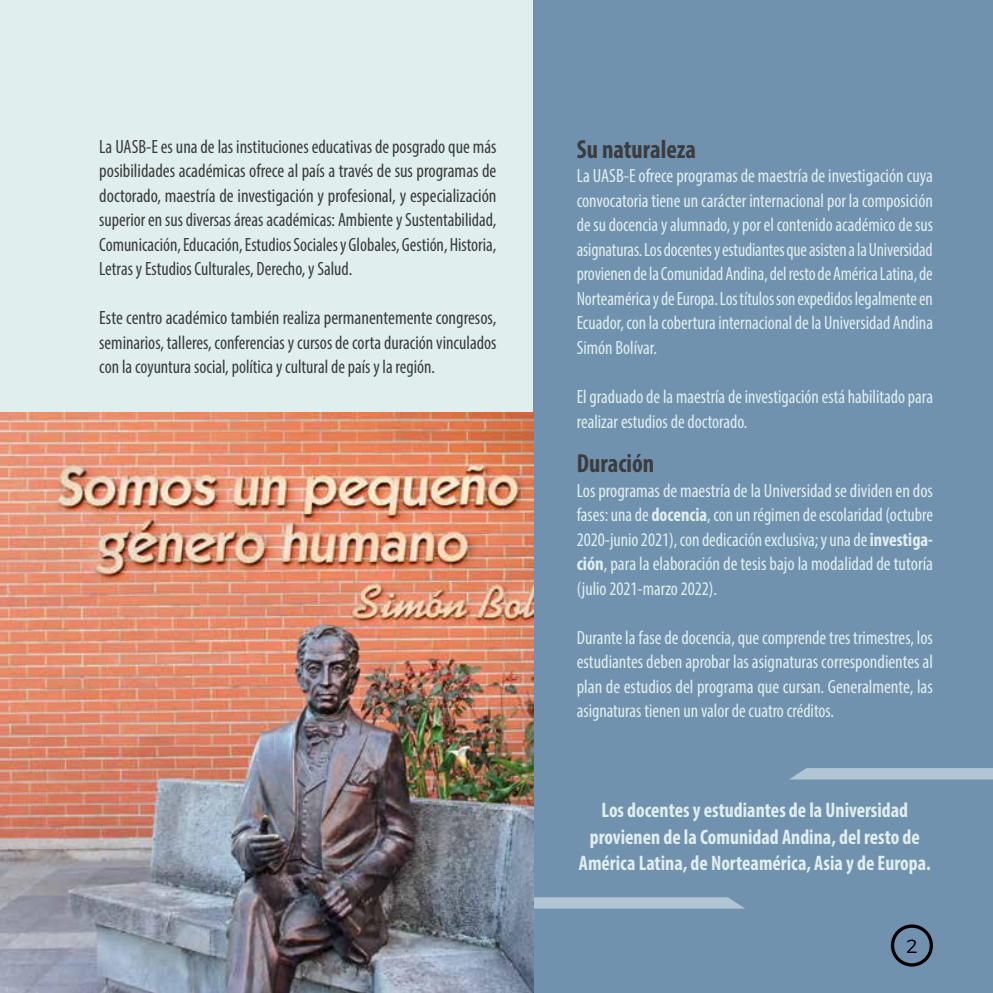
<style>
.page{position:relative;width:993px;height:993px;background:#fff}
.page>*{position:absolute;margin:0;border:0;box-sizing:border-box;transform-origin:0 0}
.t1{font:700 condensed 26.25px "Myriad Pro";color:#3b3c3e;scale:.95 1}
.t2{font:700 condensed 21px/26.2px "Myriad Pro";color:#e0efee;text-align:center;scale:.95 1}
.t3{font:condensed 19.25px/24.5px "Myriad Pro";color:#e0efee;text-align:justify}
.t4{font:condensed 19.25px/24.5px "Myriad Pro";color:#3b3c3e;text-align:justify}
.t5{font:condensed 19.25px/24.5px "Myriad Pro";color:#e0efee;text-align:justify;scale:.96 1}
.t6{font:condensed 19.25px/24.5px "Myriad Pro";color:#e0efee;scale:.95 1}
.t7{font:300 19.07px "Montserrat";color:#000}
.s1{font-weight:700}
</style>
<div class="page">
<div style="left:0;top:0;width:992px;height:992px;background:#e0efee"></div>
<div style="left:533px;top:0;width:459px;height:992px;background:#7192af"></div>
<div style="left:890px;top:924px;width:42px;height:42px;border:3px solid #000;border-radius:50%"></div>
<div style="left:790px;top:768px;width:202px;height:11px;background:#b1c5d4"></div>
<svg style="left:533px;top:896px;width:211px;height:12px;background:#a8bdce"></svg>
<img style="left:1px;top:412px;width:532px;height:580px">
<p class="t4" style="left:99px;top:134px;width:398px">La UASB-E es una de las instituciones educativas de posgrado que más posibilidades académicas ofrece al país a través de sus programas de doctorado, maestría de investigación y profesional, y especialización superior en sus diversas áreas académicas: Ambiente y Sustentabilidad, Comunicación, Educación, Estudios Sociales y Globales, Gestión, Historia, Letras y Estudios Culturales, Derecho, y Salud.</p>
<p class="t4" style="left:99px;top:305px;width:398px">Este centro académico también realiza permanentemente congresos, seminarios, talleres, conferencias y cursos de corta duración vinculados con la coyuntura social, política y cultural de país y la región.</p>
<h1 class="t1" style="left:576px;top:133px;width:127px">Su naturaleza</h1>
<p class="t3" style="left:576px;top:163px;width:357px">La UASB-E ofrece programas de maestría de investigación cuya convocatoria tiene un carácter internacional por la composición de su docencia y alumnado, y por el contenido académico de sus asignaturas. Los docentes y estudiantes que asisten a la Universidad provienen de la Comunidad Andina, del resto de América Latina, de Norteamérica y de Europa. Los títulos son expedidos legalmente en Ecuador, con la cobertura internacional de la Universidad Andina Simón Bolívar.</p>
<p class="t6" style="left:576px;top:384px;width:376px">El graduado de la maestría de investigación está habilitado para realizar estudios de doctorado.</p>
<h1 class="t1" style="left:576px;top:447px;width:83px">Duración</h1>
<p class="t3" style="left:576px;top:477px;width:357px">Los programas de maestría de la Universidad se dividen en dos fases: una de <span class="s1">docencia</span>, con un régimen de escolaridad (octubre 2020-junio 2021), con dedicación exclusiva; y una de <span class="s1">investiga&shy;ción</span>, para la elaboración de tesis bajo la modalidad de tutoría (julio 2021-marzo 2022).</p>
<p class="t5" style="left:576px;top:624px;width:372px">Durante la fase de docencia, que comprende tres trimestres, los estudiantes deben aprobar las asignaturas correspondientes al plan de estudios del programa que cursan. Generalmente, las asignaturas tienen un valor de cuatro créditos.</p>
<p class="t2" style="left:578px;top:796px;width:372px">Los docentes y estudiantes de la Universidad provienen de la Comunidad Andina, del resto de<br>América Latina, de Norteamérica, Asia y de Europa.</p>
<p class="t7" style="left:905px;top:931px;width:13px">2</p>
</div>
